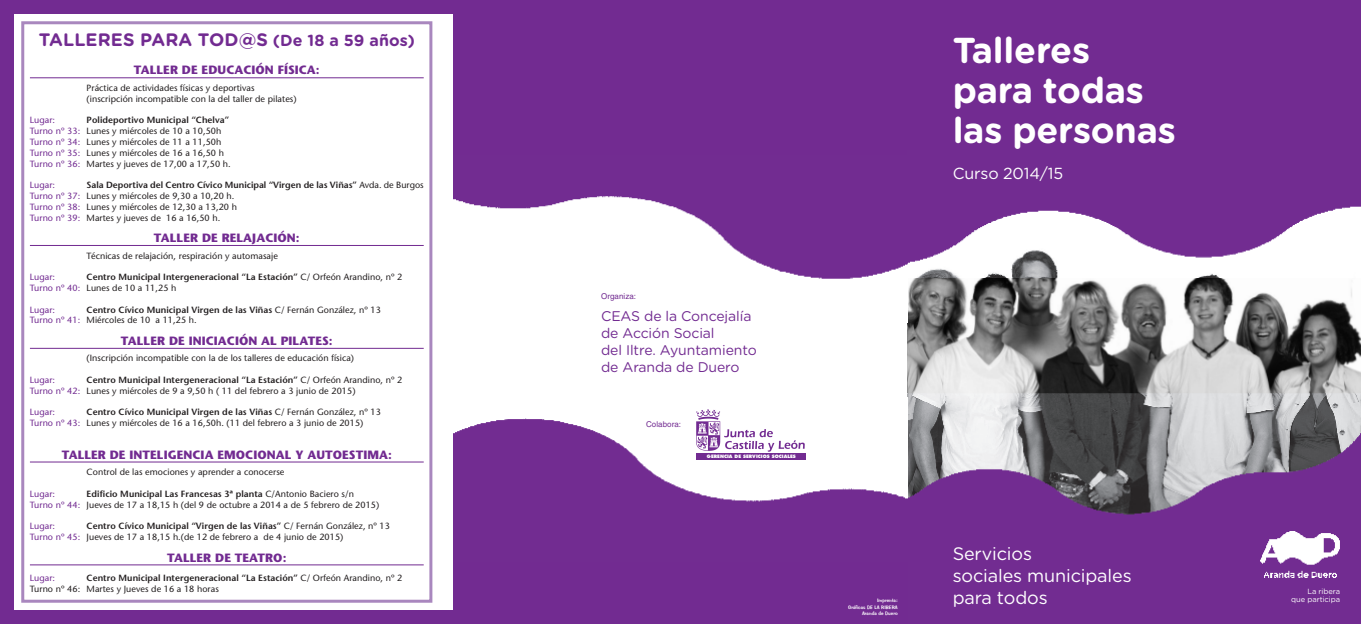
<style>
.page{position:relative;width:1361px;height:624px;background:#fff}
.page>*{position:absolute;margin:0;border:0;box-sizing:border-box;transform-origin:0 0}
.t1{font:700 36px/40px "Gotham Rounded";letter-spacing:-.01em;color:#fff}
.t2{font:18px/21.6px "Gotham Rounded";letter-spacing:-.005em;color:#fff}
.t3{font:700 18px "Gotham Rounded";letter-spacing:.005em;color:#722b91}
.t4{font:16px "Gotham Rounded";letter-spacing:-.005em;color:#fff}
.t5{font:14px/16.8px "Gotham Rounded";letter-spacing:-.005em;color:#722b91}
.t6{font:700 12px "Stone Sans Std";letter-spacing:.005em;color:#722b91}
.t7{font:500 9px/10.8px "Stone Sans Std";letter-spacing:.005em;color:#231f20}
.t8{font:600 9px/10.8px "Stone Sans Std";letter-spacing:.005em;color:#231f20}
.t9{font:500 9px "Stone Sans Std";letter-spacing:.005em;color:#722b91}
.t10{font:8px "Helvetica";letter-spacing:.005em;color:#722b91}
.t11{font:7.5px/8.2px "Gotham Rounded";letter-spacing:-.005em;color:#fff;text-align:right}
.t12{font:5px/6.1px "Impress BT";letter-spacing:.005em;color:#fff;text-align:right}
.t13{font:800 4.5px "Futura Std";letter-spacing:.01em;color:#fff}
.s1{font-size:16px}
.s2{font-weight:600}
.s3{color:#722b91}
.s4{font-weight:500}
.s5{font-weight:500;color:#722b91}
</style>
<div class="page">
<div style="left:907px;top:0;width:454px;height:325px;background:#722b91"></div>
<div style="left:454px;top:0;width:453px;height:164px;background:#722b91"></div>
<img style="left:907px;top:277px;width:454px;height:116px">
<img style="left:907px;top:393px;width:454px;height:231px">
<img style="left:907px;top:206px;width:454px;height:71px">
<img style="left:454px;top:418px;width:453px;height:144px">
<img style="left:454px;top:164px;width:453px;height:115px">
<div style="left:454px;top:562px;width:453px;height:62px;background:#722b91"></div>
<img style="left:1259px;top:531px;width:82px;height:46px">
<img style="left:695px;top:409px;width:112px;height:44px">
<div style="left:696px;top:453px;width:110px;height:6px;background:#722b91"></div>
<div style="left:0;top:609px;width:459px;height:15px;background:#722b91"></div>
<div style="left:0;top:0;width:14px;height:624px;background:#722b91"></div>
<div style="left:0;top:0;width:459px;height:14px;background:#722b91"></div>
<div style="left:21px;top:21px;width:411px;height:581px;border:3px solid #a987be"></div>
<hr style="left:30px;top:77px;width:394px;height:1px;background:#722b91">
<hr style="left:30px;top:245px;width:394px;height:1px;background:#722b91">
<hr style="left:30px;top:348px;width:394px;height:1px;background:#722b91">
<hr style="left:30px;top:461px;width:394px;height:1px;background:#722b91">
<hr style="left:30px;top:564px;width:394px;height:1px;background:#722b91">
<h2 class="t3" style="left:39px;top:34px;width:377px">TALLERES PARA TOD@S <span class="s1">(De 18 a 59 años)</span></h2>
<h3 class="t6" style="left:134px;top:66px;width:187px">TALLER DE EDUCACIÓN FÍSICA:</h3>
<p class="t7" style="left:87px;top:83px;width:211px">Práctica de actividades físicas y deportivas (inscripción incompatible con la del taller de pilates)</p>
<p class="t9" style="left:30px;top:117px;width:27px">Lugar:</p>
<p class="t7" style="left:30px;top:116px;width:202px;text-indent:57px"><span class="s2">Polideportivo Municipal “Chelva” </span><span class="s3">Turno nº 33:</span> Lunes y miércoles de 10 a 10,50h <span class="s3">Turno nº 34:</span> Lunes y miércoles de 11 a 11,50h <span class="s3">Turno nº 35:</span> Lunes y miércoles de 16 a 16,50 h <span class="s3">Turno nº 36:</span> Martes y jueves de 17,00 a 17,50 h.</p>
<p class="t9" style="left:30px;top:181px;width:27px">Lugar:</p>
<p class="t7" style="left:30px;top:180px;width:395px;text-indent:57px"><span class="s2">Sala Deportiva del Centro Cívico Municipal “Virgen de las Viñas”</span> Avda. de Burgos <span class="s3">Turno nº 37:</span> Lunes y miércoles de 9,30 a 10,20 h.<br><span class="s3">Turno nº 38:</span> Lunes y miércoles de 12,30 a 13,20 h<br><span class="s3">Turno nº 39:</span> Martes y jueves de 16 a 16,50 h.</p>
<h3 class="t6" style="left:154px;top:233px;width:147px">TALLER DE RELAJACIÓN:</h3>
<p class="t7" style="left:87px;top:251px;width:193px">Técnicas de relajación, respiración y automasaje</p>
<p class="t9" style="left:30px;top:273px;width:27px">Lugar:</p>
<p class="t8" style="left:30px;top:272px;width:374px;text-indent:57px">Centro Municipal Intergeneracional “La Estación” <span class="s4">C/ Orfeón Arandino, nº 2<br></span><span class="s5">Turno nº 40:</span> <span class="s4">Lunes de 10 a 11,25 h</span></p>
<p class="t9" style="left:30px;top:306px;width:27px">Lugar:</p>
<p class="t7" style="left:30px;top:305px;width:352px;text-indent:57px"><span class="s2">Centro Cívico Municipal Virgen de las Viñas</span> C/ Fernán González, nº 13<br><span class="s3">Turno nº 41:</span> Miércoles de 10 a 11,25 h.</p>
<h3 class="t6" style="left:121px;top:336px;width:213px">TALLER DE INICIACIÓN AL PILATES:</h3>
<p class="t7" style="left:87px;top:354px;width:269px">(Inscripción incompatible con la de los talleres de educación física)</p>
<p class="t9" style="left:30px;top:376px;width:27px">Lugar:</p>
<p class="t7" style="left:30px;top:375px;width:374px;text-indent:57px"><span class="s2">Centro Municipal Intergeneracional “La Estación”</span> C/ Orfeón Arandino, nº 2<br><span class="s3">Turno nº 42:</span> Lunes y miércoles de 9 a 9,50 h ( 11 del febrero a 3 junio de 2015)</p>
<p class="t9" style="left:30px;top:409px;width:27px">Lugar:</p>
<p class="t7" style="left:30px;top:408px;width:352px;text-indent:57px"><span class="s2">Centro Cívico Municipal Virgen de las Viñas</span> C/ Fernán González, nº 13<br><span class="s3">Turno nº 43:</span> Lunes y miércoles de 16 a 16,50h. (11 del febrero a 3 junio de 2015)</p>
<h3 class="t6" style="left:62px;top:450px;width:332px">TALLER DE INTELIGENCIA EMOCIONAL Y AUTOESTIMA:</h3>
<p class="t7" style="left:87px;top:467px;width:199px">Control de las emociones y aprender a conocerse</p>
<p class="t9" style="left:30px;top:490px;width:27px">Lugar:</p>
<p class="t7" style="left:30px;top:489px;width:351px;text-indent:57px"><span class="s2">Edificio Municipal Las Francesas 3ª planta</span> C/Antonio Baciero s/n<br><span class="s3">Turno nº 44:</span> Jueves de 17 a 18,15 h (del 9 de octubre a 2014 a de 5 febrero de 2015)</p>
<p class="t9" style="left:30px;top:522px;width:27px">Lugar:</p>
<p class="t7" style="left:30px;top:521px;width:362px;text-indent:57px"><span class="s2">Centro Cívico Municipal “Virgen de las Viñas”</span> C/ Fernán González, nº 13<br><span class="s3">Turno nº 45:</span> Jueves de 17 a 18,15 h.(de 12 de febrero a de 4 junio de 2015)</p>
<h3 class="t6" style="left:167px;top:552px;width:121px">TALLER DE TEATRO:</h3>
<p class="t9" style="left:30px;top:574px;width:27px">Lugar:</p>
<p class="t7" style="left:30px;top:573px;width:374px;text-indent:57px"><span class="s2">Centro Municipal Intergeneracional “La Estación”</span> C/ Orfeón Arandino, nº 2<br>Turno nº 46: Martes y Jueves de 16 a 18 horas</p>
<p class="t10" style="left:601px;top:293px;width:37px">Organiza:</p>
<h3 class="t5" style="left:601px;top:309px;width:157px">CEAS de la Concejalía de Acción Social<br>del Iltre. Ayuntamiento de Aranda de Duero</h3>
<p class="t10" style="left:646px;top:421px;width:36px">Colabora:</p>
<p class="t13" style="left:707px;top:454px;width:90px">GERENCIA DE SERVICIOS SOCIALES</p>
<p class="t12" style="left:848px;top:598px;width:51px">Imprenta:<br>Gráficas DE LA RIBERA<br>Aranda de Duero</p>
<h1 class="t1" style="left:952px;top:34px;width:225px">Talleres para todas las personas</h1>
<h3 class="t4" style="left:952px;top:168px;width:112px">Curso 2014/15</h3>
<h2 class="t2" style="left:952px;top:544px;width:180px">Servicios<br>sociales municipales para todos</h2>
<p class="t11" style="left:1291px;top:587px;width:50px">La ribera<br>que participa</p>
</div>
